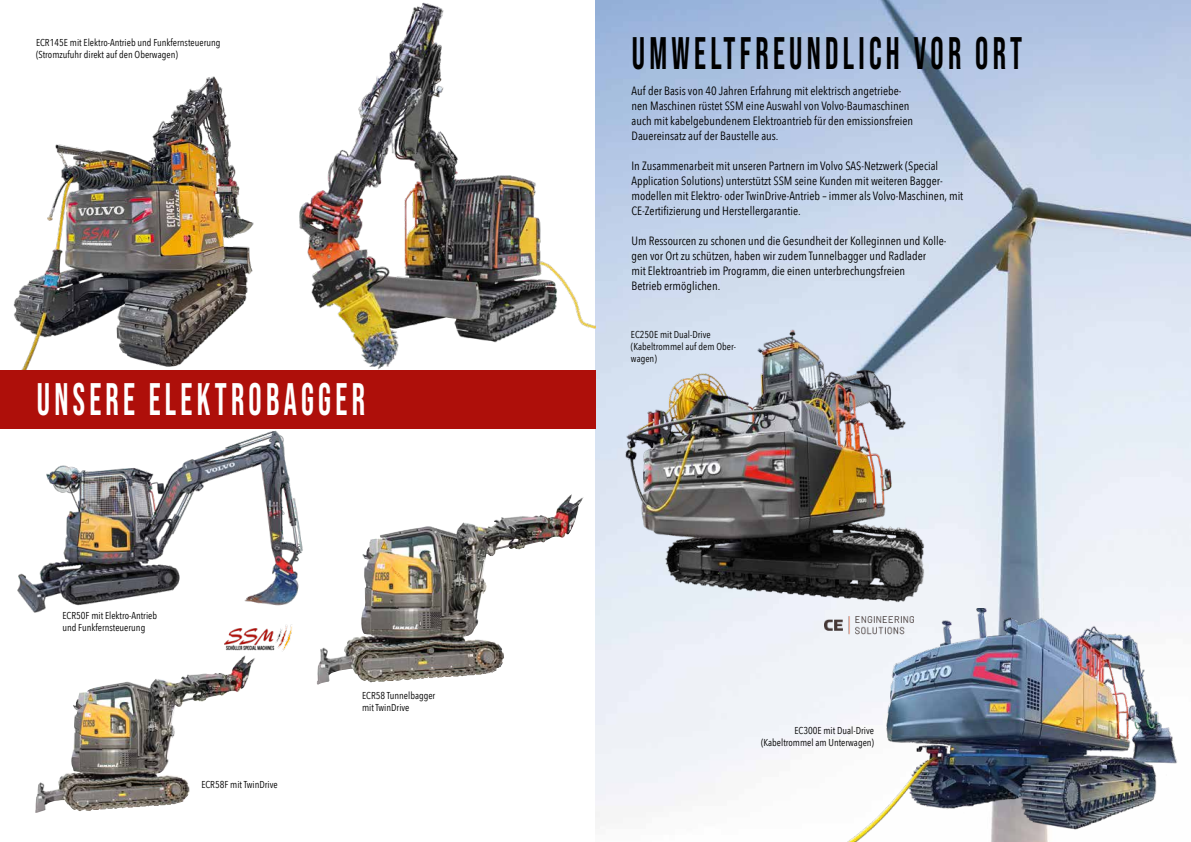
<style>
.page{position:relative;width:1191px;height:842px;background:#fff}
.page>*{position:absolute;margin:0;border:0;box-sizing:border-box;transform-origin:0 0}
.t1{font:700 45.5px "Bebas Neue Pro";letter-spacing:.13em;color:#000;scale:.72 1}
.t2{font:700 45.5px "Bebas Neue Pro";letter-spacing:.13em;color:#fff;scale:.72 1}
.t3{font:12px/15px "Avenir Next Condensed";color:#000}
.t4{font:10px/12px "Avenir Next Condensed";color:#000}
</style>
<div class="page">
<img style="left:317px;top:515px;width:228px;height:169px">
<img style="left:595px;top:0;width:596px;height:842px">
<img style="left:17px;top:430px;width:286px;height:183px">
<img style="left:13px;top:76px;width:241px;height:294px">
<img style="left:848px;top:609px;width:343px;height:233px">
<img style="left:299px;top:2px;width:281px;height:368px">
<img style="left:545px;top:309px;width:453px;height:301px">
<img style="left:824px;top:617px;width:89px;height:18px">
<img style="left:224px;top:624px;width:68px;height:28px">
<img style="left:35px;top:655px;width:220px;height:158px">
<div style="left:0;top:370px;width:595px;height:59px;background:#ae0f0a"></div>
<p class="t4" style="left:36px;top:36px;width:186px">ECR145E mit Elektro-Antrieb und Funkfernsteuerung (Stromzufuhr direkt auf den Oberwagen)</p>
<h1 class="t2" style="left:37px;top:373px;width:457px">UNSERE ELEKTROBAGGER</h1>
<p class="t4" style="left:62px;top:609px;width:96px">ECR50F mit Elektro-Antrieb und Funkfernsteuerung</p>
<p class="t4" style="left:201px;top:778px;width:78px">ECR58F mit TwinDrive</p>
<p class="t4" style="left:362px;top:689px;width:75px">ECR58 Tunnelbagger mit TwinDrive</p>
<h1 class="t1" style="left:632px;top:27px;width:543px">UMWELTFREUNDLICH VOR ORT</h1>
<p class="t3" style="left:631px;top:83px;width:283px">Auf der Basis von 40 Jahren Erfahrung mit elektrisch angetriebe&shy;nen Maschinen rüstet SSM eine Auswahl von Volvo-Baumaschinen auch mit kabelgebundenem Elektroantrieb für den emissionsfreien Dauereinsatz auf der Baustelle aus.</p>
<p class="t3" style="left:631px;top:158px;width:333px">In Zusammenarbeit mit unseren Partnern im Volvo SAS-Netzwerk (Special Application Solutions) unterstützt SSM seine Kunden mit weiteren Bagger&shy;modellen mit Elektro- oder TwinDrive-Antrieb – immer als Volvo-Maschinen, mit CE-Zertifizierung und Herstellergarantie.</p>
<p class="t3" style="left:631px;top:233px;width:316px">Um Ressourcen zu schonen und die Gesundheit der Kolleginnen und Kolle&shy;gen vor Ort zu schützen, haben wir zudem Tunnelbagger und Radlader<br>mit Elektroantrieb im Programm, die einen unterbrechungsfreien<br>Betrieb ermöglichen.</p>
<p class="t4" style="left:631px;top:328px;width:106px">EC250E mit Dual-Drive (Kabeltrommel auf dem Ober&shy;wagen)</p>
<p class="t4" style="left:761px;top:724px;width:115px;text-align:right">EC300E mit Dual-Drive (Kabeltrommel am Unterwagen)</p>
</div>
